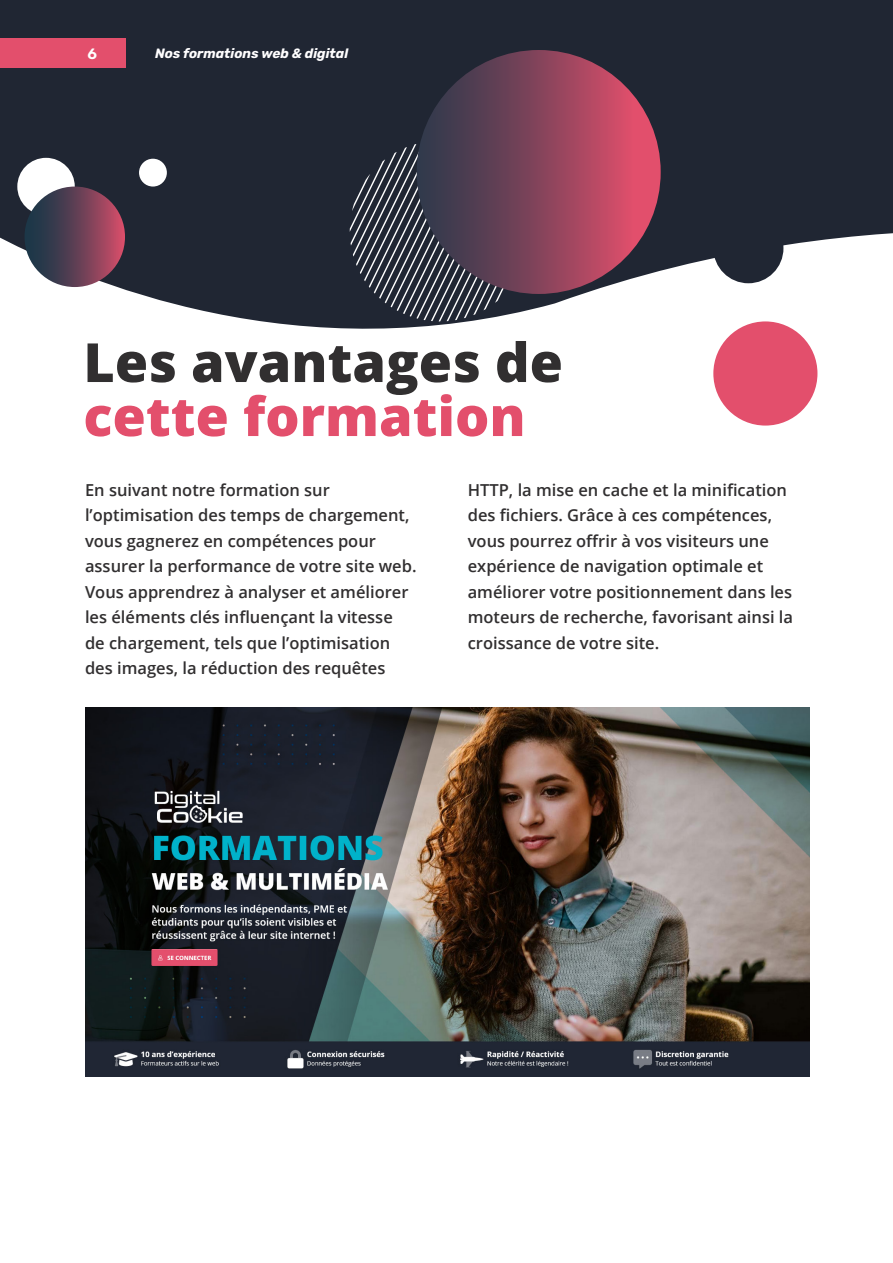
<style>
.page{position:relative;width:893px;height:1263px;background:#fff}
.page>*{position:absolute;margin:0;border:0;box-sizing:border-box;transform-origin:0 0}
.Sub_Headline{font:800 54px/54px "Open Sans";color:#312f30}
.Body_Text{font:600 16.5px/25.5px "Open Sans";color:#312f30}
.t1{font:600 15px "Rubik";color:#fff}
.t2{font:italic 700 13.5px "Rubik";color:#fffeff}
.s1{color:#e34f6c}
</style>
<div class="page">
<svg style="left:0;top:0;width:893px;height:373px;fill:#202633"></svg>
<div style="left:713px;top:213px;width:70px;height:70px;background:#202633;border-radius:50%"></div>
<div style="left:17px;top:158px;width:58px;height:57px;background:#fff;border-radius:50%"></div>
<svg style="left:350px;top:141px;width:180px;height:180px"></svg>
<div style="left:417px;top:50px;width:244px;height:244px;background:linear-gradient(to right,#25384a,#ea506d);border-radius:122px"></div>
<div style="left:713px;top:321px;width:104px;height:105px;background:#e34f6c;border-radius:50%"></div>
<div style="left:139px;top:159px;width:28px;height:28px;background:#fff;border-radius:50%"></div>
<svg style="left:25px;top:187px;width:100px;height:100px"></svg>
<img style="left:85px;top:707px;width:725px;height:369px">
<div style="left:0;top:38px;width:125px;height:30px;background:#e34f6c"></div>
<p class="t1" style="left:87px;top:45px;width:11px">6</p>
<p class="t2" style="left:155px;top:45px;width:195px">Nos formations web &amp; digital</p>
<p class="Sub_Headline" style="left:83px;top:333px;width:481px">Les avantages de <span class="s1">cette formation</span></p>
<p class="Body_Text" style="left:85px;top:477px;width:333px">En suivant notre formation sur l’optimisation des temps de chargement, vous gagnerez en compétences pour assurer la performance de votre site web.<br>Vous apprendrez à analyser et améliorer les éléments clés influençant la vitesse de chargement, tels que l’optimisation des images, la réduction des requêtes</p>
<p class="Body_Text" style="left:468px;top:477px;width:327px">HTTP, la mise en cache et la minification des fichiers. Grâce à ces compétences, vous pourrez offrir à vos visiteurs une expérience de navigation optimale et améliorer votre positionnement dans les moteurs de recherche, favorisant ainsi la croissance de votre site.</p>
</div>
